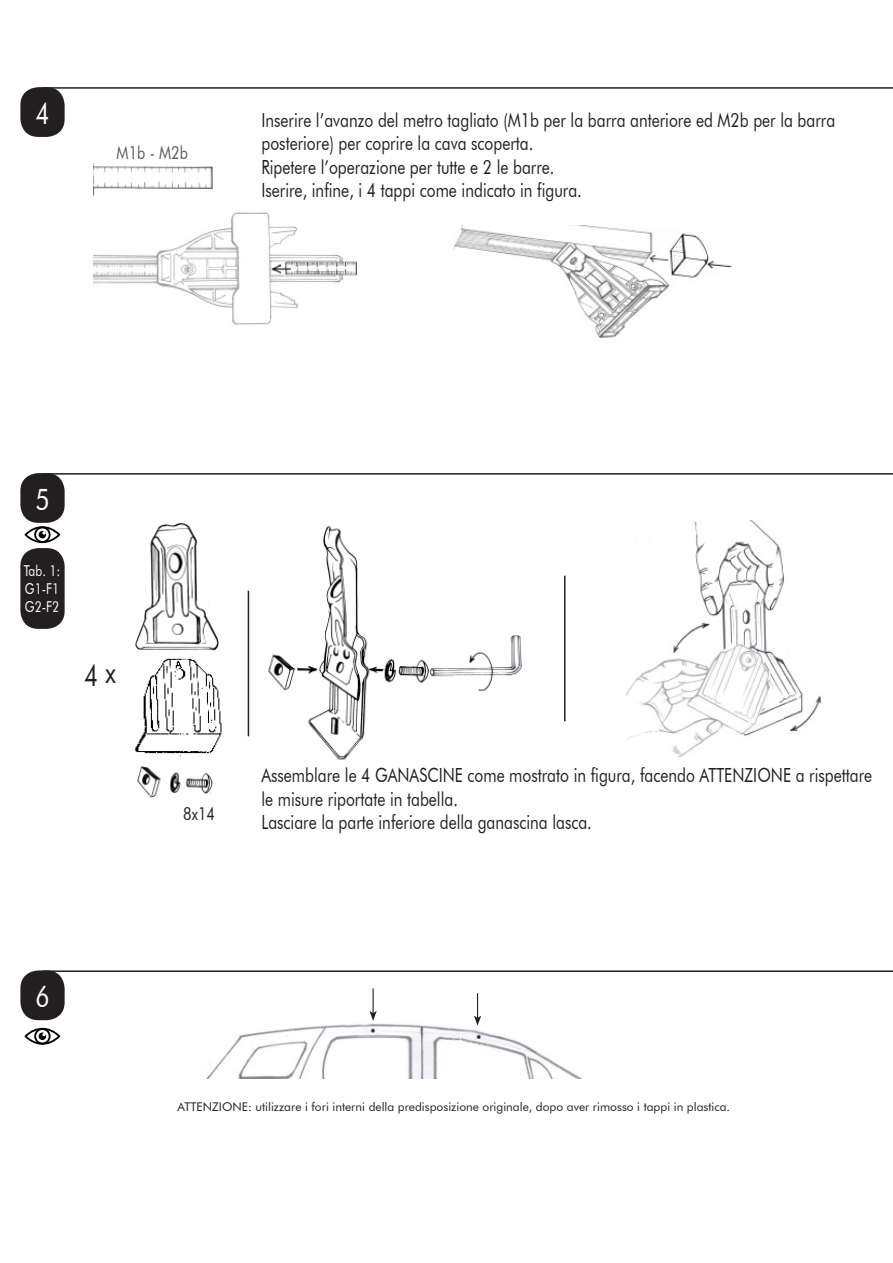
<style>
.page{position:relative;width:893px;height:1263px;background:#fff}
.page>*{position:absolute;margin:0;border:0;box-sizing:border-box;transform-origin:0 0}
.t1{font:30px "Futura BT";color:#fff;scale:.8 1}
.t2{font:30px "Futura BT";color:#231f20;scale:.8 1}
.t3{font:19.5px/23.4px "Futura BT";color:#231f20;scale:.8 1}
.t4{font:18px "Futura BT";color:#57585a;scale:.8 1}
.t5{font:18px "Futura BT";color:#231f20;scale:.8 1}
.t6{font:15px "Futura BT";color:#fff;scale:.8 1}
.t7{font:12px "Futura BT";color:#231f20}
</style>
<div class="page">
<div style="left:20px;top:473px;width:45px;height:50px;background:#231f20;border-radius:18px"></div>
<div style="left:20px;top:970px;width:45px;height:50px;background:#231f20;border-radius:18px"></div>
<div style="left:20px;top:548px;width:45px;height:81px;background:#231f20;border-radius:18px"></div>
<hr style="left:43px;top:473px;width:850px;height:2px;background:#231f20">
<hr style="left:43px;top:970px;width:850px;height:2px;background:#231f20">
<hr style="left:564px;top:576px;width:2px;height:145px;background:#231f20">
<hr style="left:248px;top:591px;width:1px;height:145px;background:#231f20">
<svg style="left:25px;top:526px;width:35px;height:17px"></svg>
<svg style="left:25px;top:1028px;width:35px;height:17px"></svg>
<div style="left:20px;top:87px;width:45px;height:50px;background:#231f20;border-radius:18px"></div>
<hr style="left:43px;top:87px;width:850px;height:2px;background:#231f20">
<img style="left:135px;top:679px;width:87px;height:78px">
<img style="left:137px;top:766px;width:76px;height:32px">
<img style="left:135px;top:523px;width:86px;height:156px">
<img style="left:268px;top:526px;width:254px;height:234px">
<img style="left:627px;top:520px;width:194px;height:237px">
<div style="left:178px;top:719px;width:12px;height:12px;background:#fff"></div>
<svg style="left:477px;top:993px;width:2px;height:17px"></svg>
<svg style="left:372px;top:988px;width:2px;height:22px"></svg>
<img style="left:207px;top:1010px;width:374px;height:68px">
<img style="left:93px;top:212px;width:265px;height:113px">
<img style="left:453px;top:225px;width:279px;height:114px">
<img style="left:93px;top:161px;width:120px;height:35px">
<p class="t1" style="left:35px;top:95px;width:19px">4</p>
<p class="t3" style="left:261px;top:108px;width:719px">Inserire l’avanzo del metro tagliato (M1b per la barra anteriore ed M2b per la barra posteriore) per coprire la cava scoperta.</p>
<p class="t3" style="left:261px;top:155px;width:368px">Ripetere l’operazione per tutte e 2 le barre.</p>
<p class="t3" style="left:261px;top:178px;width:402px">Iserire, infine, i 4 tappi come indicato in figura.</p>
<p class="t4" style="left:117px;top:142px;width:91px">M1b - M2b</p>
<p class="t1" style="left:35px;top:481px;width:19px">5</p>
<p class="t6" style="left:24px;top:562px;width:47px">Tab. 1:</p>
<p class="t6" style="left:25px;top:580px;width:45px">G1-F1</p>
<p class="t6" style="left:25px;top:598px;width:45px">G2-F2</p>
<p class="t2" style="left:84px;top:656px;width:41px">4 x</p>
<p class="t1" style="left:35px;top:978px;width:19px">6</p>
<p class="t5" style="left:183px;top:802px;width:41px">8x14</p>
<p class="t3" style="left:261px;top:763px;width:765px">Assemblare le 4 GANASCINE come mostrato in figura, facendo ATTENZIONE a rispettare le misure riportate in tabella.</p>
<p class="t3" style="left:261px;top:810px;width:414px">Lasciare la parte inferiore della ganascina lasca.</p>
<p class="t7" style="left:178px;top:1099px;width:554px">ATTENZIONE: utilizzare i fori interni della predisposizione originale, dopo aver rimosso i tappi in plastica.</p>
</div>
